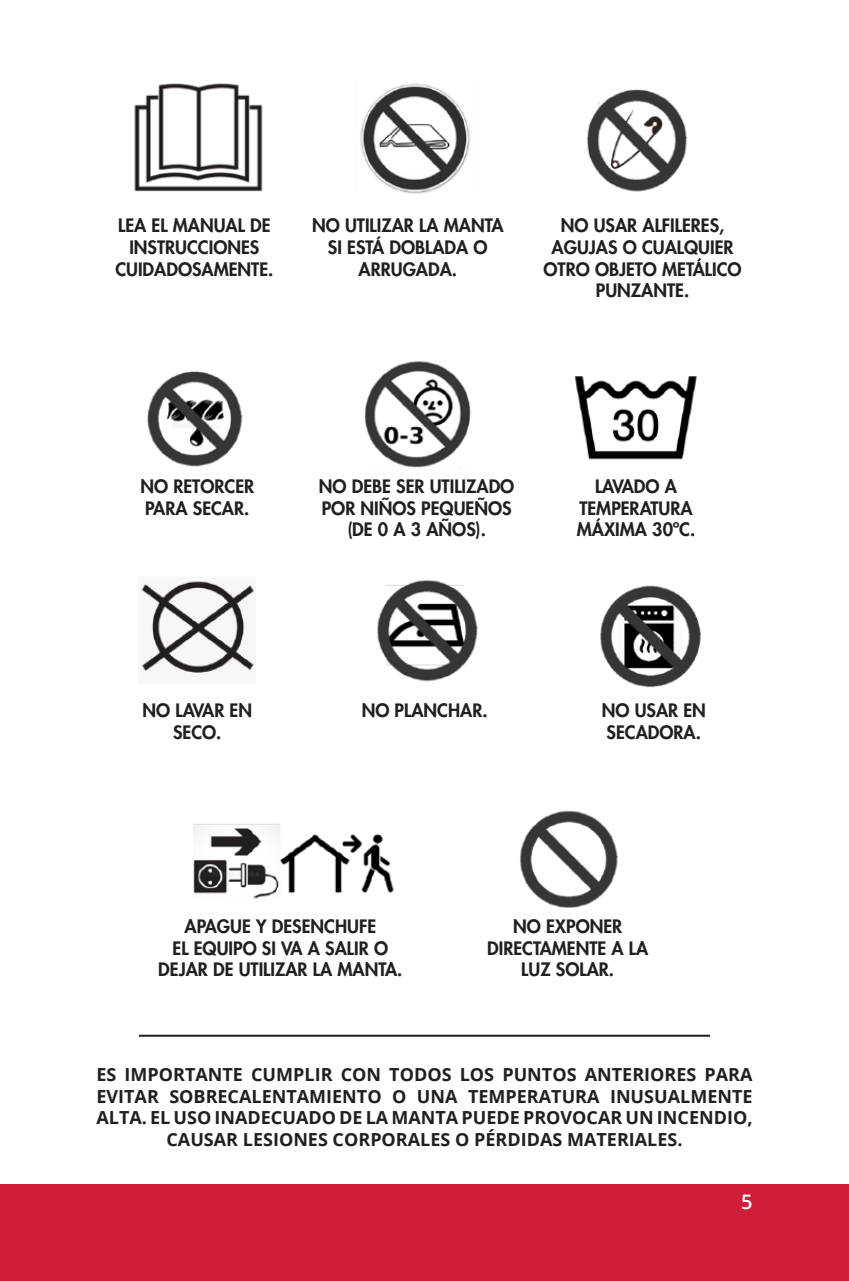
<style>
.page{position:relative;width:849px;height:1281px;background:#fff}
.page>*{position:absolute;margin:0;border:0;box-sizing:border-box;transform-origin:0 0}
.t1{font:600 20px "Open Sans";color:#fff}
.t2{font:800 18px/21.6px "Futura Std";color:#231f20;text-align:center}
.t3{font:700 18px/21.6px "Open Sans";color:#231f20;text-align:center}
</style>
<div class="page">
<div style="left:0;top:1184px;width:849px;height:97px;background:#d01e39"></div>
<img style="left:134px;top:83px;width:129px;height:109px">
<img style="left:360px;top:83px;width:110px;height:111px">
<img style="left:586px;top:89px;width:102px;height:103px">
<img style="left:147px;top:371px;width:96px;height:96px">
<img style="left:574px;top:376px;width:123px;height:84px">
<img style="left:141px;top:581px;width:113px;height:92px">
<img style="left:377px;top:580px;width:101px;height:102px">
<img style="left:364px;top:361px;width:107px;height:108px">
<img style="left:193px;top:824px;width:201px;height:75px">
<img style="left:520px;top:811px;width:98px;height:97px">
<img style="left:600px;top:585px;width:101px;height:102px">
<hr style="left:139px;top:1034px;width:571px;height:2px;background:#231f20">
<p class="t2" style="left:115px;top:215px;width:160px">LEA EL MANUAL DE<br>INSTRUCCIONES<br>CUIDADOSAMENTE.</p>
<p class="t2" style="left:543px;top:215px;width:200px">NO USAR ALFILERES,<br>AGUJAS O CUALQUIER<br>OTRO OBJETO METÁLICO<br>PUNZANTE.</p>
<p class="t2" style="left:312px;top:215px;width:193px">NO UTILIZAR LA MANTA<br>SI ESTÁ DOBLADA O<br>ARRUGADA.</p>
<p class="t2" style="left:140px;top:476px;width:115px;text-align:left">NO RETORCER<br>PARA SECAR.</p>
<p class="t2" style="left:319px;top:476px;width:197px">NO DEBE SER UTILIZADO<br>POR NIÑOS PEQUEÑOS (DE 0 A 3 AÑOS).</p>
<p class="t2" style="left:577px;top:476px;width:120px">LAVADO A<br>TEMPERATURA<br>MÁXIMA 30ºC.</p>
<p class="t2" style="left:143px;top:699px;width:111px">NO LAVAR EN<br>SECO.</p>
<p class="t2" style="left:362px;top:699px;width:127px">NO PLANCHAR.</p>
<p class="t2" style="left:601px;top:699px;width:106px;text-align:left">NO USAR EN<br>SECADORA.</p>
<p class="t2" style="left:184px;top:915px;width:193px">APAGUE Y DESENCHUFE</p>
<p class="t2" style="left:173px;top:937px;width:217px">EL EQUIPO SI VA A SALIR O</p>
<p class="t2" style="left:158px;top:959px;width:246px">DEJAR DE UTILIZAR LA MANTA.</p>
<p class="t2" style="left:487px;top:915px;width:163px">NO EXPONER<br>DIRECTAMENTE A LA<br>LUZ SOLAR.</p>
<p class="t3" style="left:96px;top:1063px;width:657px">ES IMPORTANTE CUMPLIR CON TODOS LOS PUNTOS ANTERIORES PARA EVITAR SOBRECALENTAMIENTO O UNA TEMPERATURA INUSUALMENTE ALTA. EL USO INADECUADO DE LA MANTA PUEDE PROVOCAR UN INCENDIO, CAUSAR LESIONES CORPORALES O PÉRDIDAS MATERIALES.</p>
<p class="t1" style="left:741px;top:1188px;width:13px">5</p>
</div>
